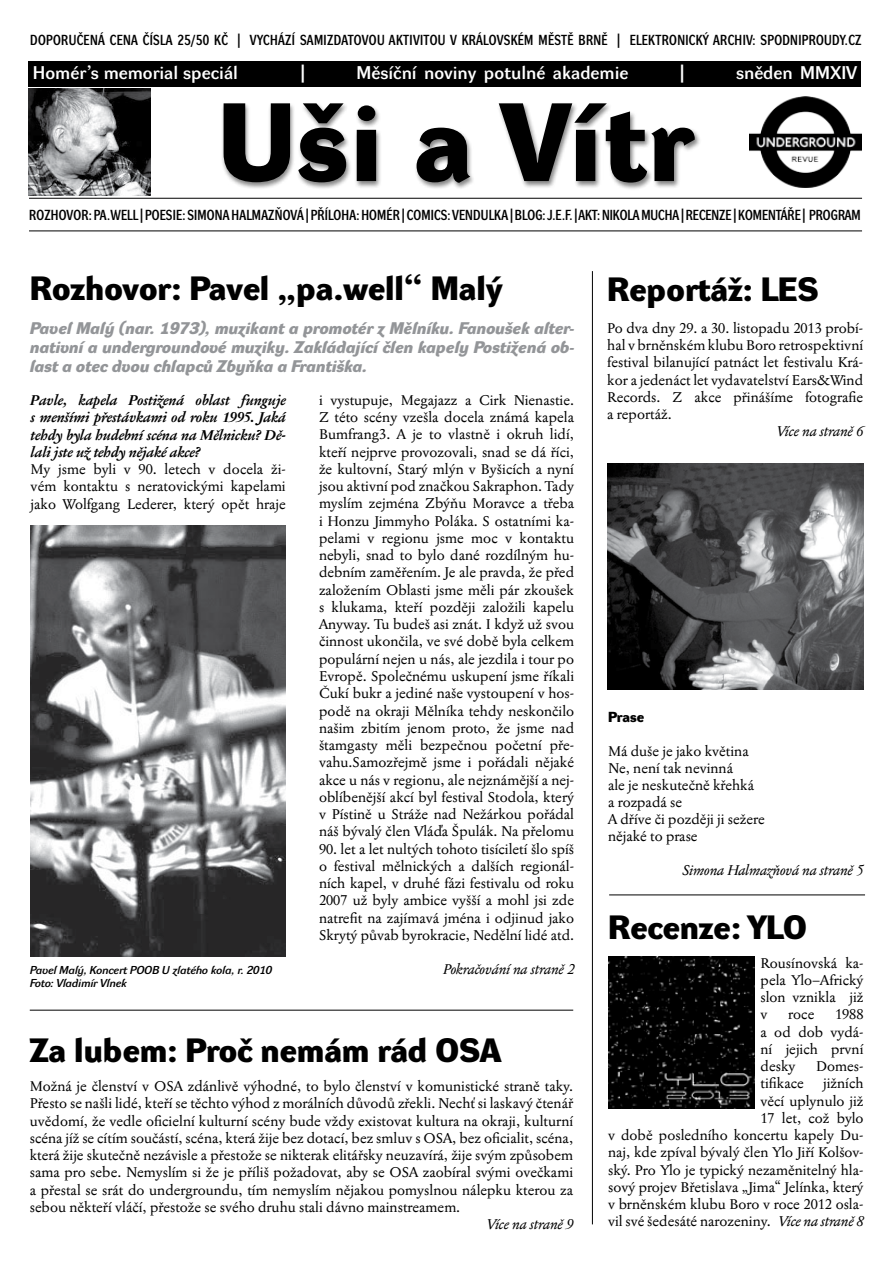
<style>
.page{position:relative;width:893px;height:1263px;background:#fff}
.page>*{position:absolute;margin:0;border:0;box-sizing:border-box;transform-origin:0 0}
.t1{font:700 108.75px "Dyna Grotesk DE";letter-spacing:.025em;color:#000}
.t2{font:700 33px "Dyna Grotesk DE";color:#000}
.t3{font:18px "Dyna Grotesk DE";color:#fff}
.t4{font:italic 700 16.5px/18.8px "Dyna Grotesk DE";color:#939598;text-align:justify}
.t5{font:14.25px/17.2px "Jannon 10 Pro";color:#000;text-align:justify}
.t6{font:14.25px "Dyna Grotesk DM";letter-spacing:.015em;color:#000}
.t7{font:italic 700 14.25px/17.2px "Jannon 10 Pro";color:#000;text-align:justify}
.t8{font:italic 14.25px "Jannon 10 Pro";color:#000}
.t9{font:700 14.25px "Dyna Grotesk DE";color:#000}
.t10{font:italic 11.25px/13.5px "Dyna Grotesk DE";letter-spacing:-.015em;color:#000}
.s1{font-style:italic}
</style>
<div class="page">
<div style="left:29px;top:61px;width:832px;height:26px;background:#000"></div>
<div style="left:221px;top:103px;width:481px;height:88px;background:#000;opacity:.48"></div>
<img style="left:29px;top:89px;width:121px;height:106px">
<hr style="left:29px;top:198px;width:833px;height:1px;background:#000">
<hr style="left:29px;top:230px;width:833px;height:1px;background:#000">
<img style="left:749px;top:97px;width:112px;height:91px">
<img style="left:30px;top:525px;width:256px;height:432px">
<img style="left:608px;top:463px;width:255px;height:227px">
<hr style="left:609px;top:895px;width:256px;height:1px;background:#000">
<hr style="left:30px;top:1010px;width:543px;height:1px;background:#000">
<hr style="left:592px;top:271px;width:1px;height:953px;background:#000">
<img style="left:609px;top:957px;width:145px;height:151px">
<p class="t6" style="left:30px;top:32px;width:62px">DOPORUČENÁ</p>
<p class="t6" style="left:110px;top:32px;width:8px">CENA</p>
<p class="t6" style="left:143px;top:32px;width:14px">ČÍSLA</p>
<p class="t6" style="left:178px;top:32px;width:93px">25/50 KČ | VYCHÁZÍ</p>
<p class="t6" style="left:300px;top:32px;width:8px">SAMIZDA</p>
<p class="t6" style="left:348px;top:32px;width:15px">TOVOU</p>
<p class="t6" style="left:389px;top:32px;width:96px">AKTIVITOU V KRÁLOVSK</p>
<p class="t6" style="left:518px;top:32px;width:120px">ÉM MĚSTĚ BRNĚ | ELEK</p>
<p class="t6" style="left:655px;top:32px;width:22px">TRONICK</p>
<p class="t6" style="left:703px;top:32px;width:32px">Ý ARCHIV</p>
<p class="t6" style="left:752px;top:32px;width:30px">: SPODNI</p>
<p class="t6" style="left:802px;top:32px;width:54px">PROUDY.CZ</p>
<p class="t3" style="left:33px;top:62px;width:207px">Homér’s memorial speciál</p>
<p class="t3" style="left:300px;top:62px;width:6px">|</p>
<p class="t3" style="left:357px;top:62px;width:273px">Měsíční noviny potulné akademie</p>
<p class="t3" style="left:680px;top:62px;width:6px">|</p>
<p class="t3" style="left:736px;top:62px;width:123px">sněden MMXIV</p>
<h1 class="t1" style="left:218px;top:80px;width:474px">Uši a Vítr</h1>
<p class="t6" style="left:29px;top:207px;width:581px">ROZHOVOR: PA.WELL | POESIE: SIMONA HALMAZŇOVÁ | PŘÍLOHA: HOM ÉR | COMICS: VENDULKA | BLOG: J.E.F. | AKT: NIKOLA</p>
<p class="t6" style="left:641px;top:207px;width:9px">MUCHA</p>
<p class="t6" style="left:681px;top:207px;width:20px">| RECENZE</p>
<p class="t6" style="left:733px;top:207px;width:14px">| KOMEN</p>
<p class="t6" style="left:776px;top:207px;width:78px">TÁŘE | PROGRAM</p>
<h2 class="t2" style="left:30px;top:269px;width:474px">Rozhovor: Pavel „pa.well“ Malý</h2>
<p class="t4" style="left:30px;top:320px;width:546px">Pavel Malý (nar. 1973), muzikant a promotér z Mělníku. Fanoušek alter&shy;nativní a undergroundové muziky. Zakládající člen kapely Postižená ob&shy;last a otec dvou chlapců Zbyňka a Františka.</p>
<p class="t7" style="left:31px;top:392px;width:257px">Pavle, kapela Postižená oblast funguje s menšími přestávkami od roku 1995. Jaká tehdy byla hudební scéna na Mělnicku? Dě&shy;lali jste už tehdy nějaké akce?</p>
<p class="t5" style="left:31px;top:460px;width:257px">My jsme byli v 90. letech v docela ži&shy;vém kontaktu s neratovickými kapelami jako Wolfgang Lederer, který opět hraje</p>
<p class="t10" style="left:30px;top:964px;width:244px">Pavel Malý, Koncert POOB U zlatého kola, r. 2010<br>Foto: Vladimír Vlnek</p>
<p class="t5" style="left:319px;top:391px;width:257px">i vystupuje, Megajazz a Cirk Nienastie.<br>Z této scény vzešla docela známá kapela Bumfrang3. A je to vlastně i okruh lidí, kteří nejprve provozovali, snad se dá říci, že kultovní, Starý mlýn v Byšicích a nyní jsou aktivní pod značkou Sakraphon. Tady myslím zejména Zbýňu Moravce a třeba i Honzu Jimmyho Poláka. S ostatními ka&shy;pelami v regionu jsme moc v kontaktu nebyli, snad to bylo dané rozdílným hu&shy;debním zaměřením. Je ale pravda, že před založením Oblasti jsme měli pár zkoušek s klukama, kteří později založili kapelu Anyway. Tu budeš asi znát. I když už svou činnost ukončila, ve své době byla celkem populární nejen u nás, ale jezdila i tour po Evropě. Společnému uskupení jsme říkali Čukí bukr a jediné naše vystoupení v hos&shy;podě na okraji Mělníka tehdy neskončilo našim zbitím jenom proto, že jsme nad štamgasty měli bezpečnou početní pře&shy;vahu.Samozřejmě jsme i pořádali nějaké akce u nás v regionu, ale nejznámější a nej&shy;oblíbenější akcí byl festival Stodola, který v Pístině u Stráže nad Nežárkou pořádal náš bývalý člen Vláďa Špulák. Na přelomu</p>
<p class="t5" style="left:319px;top:840px;width:257px">90. let a let nultých tohoto tisíciletí šlo spíš o festival mělnických a dalších regionál&shy;ních kapel, v druhé fázi festivalu od roku 2007 už byly ambice vyšší a mohl jsi zde natrefit na zajímavá jména i odjinud jako Skrytý půvab byrokracie, Nedělní lidé atd.</p>
<p class="t8" style="left:443px;top:960px;width:132px">Pokračování na straně 2</p>
<h2 class="t2" style="left:30px;top:1031px;width:473px">Za lubem: Proč nemám rád OSA</h2>
<p class="t5" style="left:30px;top:1077px;width:545px">Možná je členství v OSA zdánlivě výhodné, to bylo členství v komunistické straně taky.<br>Přesto se našli lidé, kteří se těchto výhod z morálních důvodů zřekli. Nechť si laskavý čtenář uvědomí, že vedle oficielní kulturní scény bude vždy existovat kultura na okraji, kulturní scéna jíž se cítím součástí, scéna, která žije bez dotací, bez smluv s OSA, bez oficialit, scéna, která žije skutečně nezávisle a přestože se nikterak elitářsky neuzavírá, žije svým způsobem sama pro sebe. Nemyslím si že je příliš požadovat, aby se OSA zaobíral svými ovečkami a přestal se srát do undergroundu, tím nemyslím nějakou pomyslnou nálepku kterou za sebou někteří vláčí, přestože se svého druhu stali dávno mainstreamem.</p>
<p class="t8" style="left:487px;top:1215px;width:88px">Více na straně 9</p>
<h2 class="t2" style="left:607px;top:270px;width:213px">Reportáž: LES</h2>
<p class="t5" style="left:607px;top:319px;width:257px">Po dva dny 29. a 30. listopadu 2013 probí&shy;hal v brněnském klubu Boro retrospektivní festival bilanující patnáct let festivalu Krá&shy;kor a jedenáct let vydavatelství Ears&amp;Wind Records. Z akce přinášíme fotografie a reportáž.</p>
<p class="t8" style="left:777px;top:422px;width:88px">Více na straně 6</p>
<p class="t9" style="left:608px;top:708px;width:37px">Prase</p>
<p class="t5" style="left:608px;top:742px;width:158px;text-align:left">Má duše je jako květina<br>Ne, není tak nevinná<br>ale je neskutečně křehká<br>a rozpadá se<br>A dříve či později ji sežere nějaké to prase</p>
<p class="t8" style="left:682px;top:861px;width:182px">Simona Halmazňová na straně 5</p>
<h2 class="t2" style="left:608px;top:908px;width:200px">Recenze: YLO</h2>
<p class="t5" style="left:760px;top:954px;width:105px">Rousínovská ka&shy;pela Ylo–Africký slon vznikla již v</p>
<p class="t5" style="left:760px;top:1006px;width:105px;text-indent:75px">1988 a od dob vydá&shy;ní jejich první desky</p>
<p class="t5" style="left:788px;top:1006px;width:28px">roce</p>
<p class="t5" style="left:816px;top:1057px;width:49px">Domes-</p>
<p class="t5" style="left:608px;top:1075px;width:257px;text-align:right">jižních<br>věcí uplynulo již<br>17 let, což bylo<br>v době posledního koncertu kapely Du&shy;naj, kde zpíval bývalý člen Ylo Jiří Kolšov&shy;ský. Pro Ylo je typický nezaměnitelný hla&shy;sový projev Břetislava „Jima“ Jelínka, který v brněnském klubu Boro v roce 2012 osla&shy;vil své šedesáté narozeniny. <span class="s1">Více na straně 8</span></p>
<p class="t5" style="left:760px;top:1075px;width:45px">tifikace</p>
</div>
